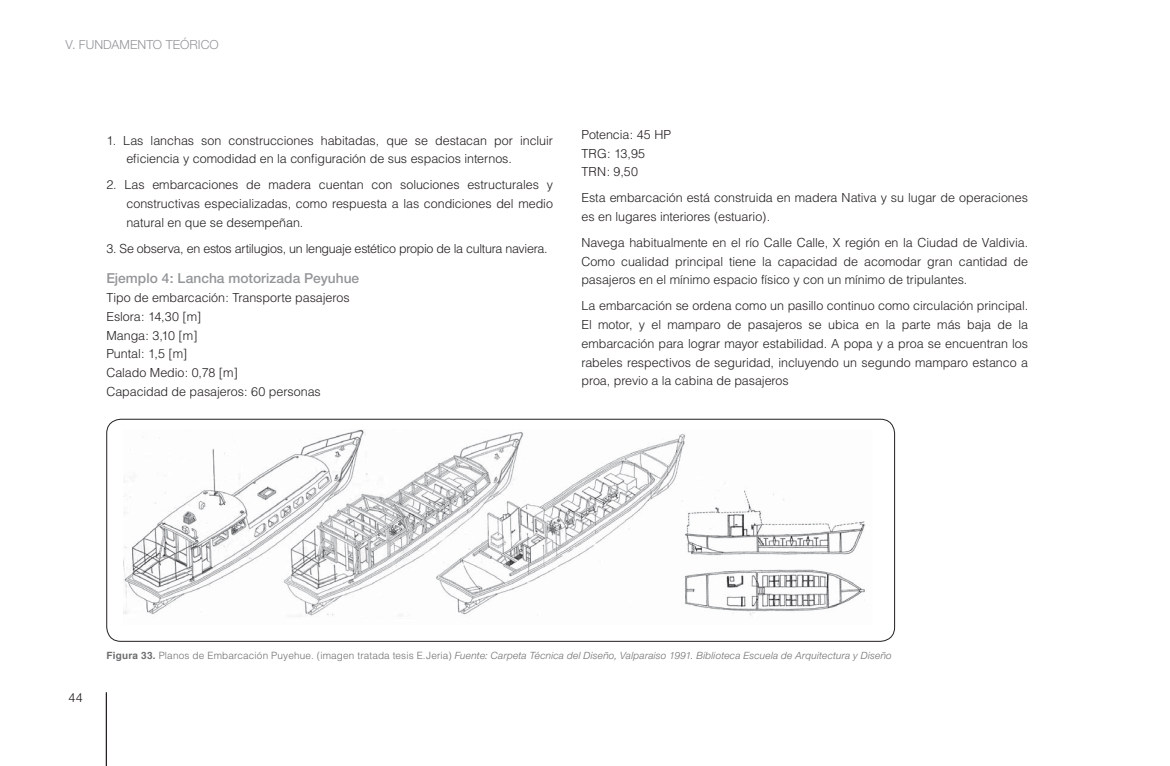
<style>
.page{position:relative;width:1170px;height:766px;background:#fff}
.page>*{position:absolute;margin:0;border:0;box-sizing:border-box;transform-origin:0 0}
.t1{font:500 13.75px "Helvetica Neue";color:#939598}
.t2{font:300 12.5px/18.8px "Helvetica";letter-spacing:-.005em;color:#231f20}
.t3{font:300 12.5px "Helvetica Neue";letter-spacing:.005em;color:#939598}
.t4{font:italic 300 10px "Helvetica Neue LT Std";letter-spacing:.025em;color:#6d6e70}
.s1{font-family:"Helvetica";font-weight:700;font-style:normal}
.s2{font-family:"Helvetica";font-style:normal}
</style>
<div class="page">
<hr style="left:106px;top:692px;width:1px;height:73px;background:#231f20">
<img style="left:123px;top:429px;width:742px;height:188px">
<div style="left:107px;top:419px;width:787px;height:222px;border:1px solid #231f20;border-radius:14px"></div>
<p class="t3" style="left:66px;top:40px;width:155px">V. FUNDAMENTO TEÓRICO</p>
<p class="t2" style="left:126px;top:132px;width:428px;text-indent:-20px">1. Las lanchas son construcciones habitadas, que se destacan por incluir eficiencia y comodidad en la configuración de sus espacios internos.</p>
<p class="t2" style="left:126px;top:177px;width:428px;text-align:justify;text-indent:-20px">2. Las embarcaciones de madera cuentan con soluciones estructurales y constructivas especializadas, como respuesta a las condiciones del medio natural en que se desempeñan.</p>
<p class="t2" style="left:106px;top:240px;width:442px">3. Se observa, en estos artilugios, un lenguaje estético propio de la cultura naviera.</p>
<p class="t1" style="left:106px;top:273px;width:254px">Ejemplo 4: Lancha motorizada Peyuhue</p>
<p class="t2" style="left:106px;top:289px;width:245px">Tipo de embarcación: Transporte pasajeros<br>Eslora: 14,30 [m]<br>Manga: 3,10 [m]<br>Puntal: 1,5 [m]<br>Calado Medio: 0,78 [m]<br>Capacidad de pasajeros: 60 personas</p>
<p class="t2" style="left:581px;top:126px;width:91px">Potencia: 45 HP<br>TRG: 13,95<br>TRN: 9,50</p>
<p class="t2" style="left:581px;top:189px;width:448px">Esta embarcación está construida en madera Nativa y su lugar de operaciones es en lugares interiores (estuario).</p>
<p class="t2" style="left:581px;top:234px;width:448px;text-align:justify">Navega habitualmente en el río Calle Calle, X región en la Ciudad de Valdivia.<br>Como cualidad principal tiene la capacidad de acomodar gran cantidad de pasajeros en el mínimo espacio físico y con un mínimo de tripulantes.</p>
<p class="t2" style="left:581px;top:297px;width:448px;text-align:justify">La embarcación se ordena como un pasillo continuo como circulación principal.<br>El motor, y el mamparo de pasajeros se ubica en la parte más baja de la embarcación para lograr mayor estabilidad. A popa y a proa se encuentran los rabeles respectivos de seguridad, incluyendo un segundo mamparo estanco a proa, previo a la cabina de pasajeros</p>
<p class="t2" style="left:69px;top:689px;width:16px">44</p>
<p class="t4" style="left:106px;top:651px;width:787px"><span class="s1">Figura 33.</span> <span class="s2">Planos de Embarcación Puyehue. (imagen tratada tesis E.Jeria)</span> Fuente: Carpeta Técnica del Diseño, Valparaiso 1991. Biblioteca Escuela de Arquitectura y Diseño</p>
</div>
